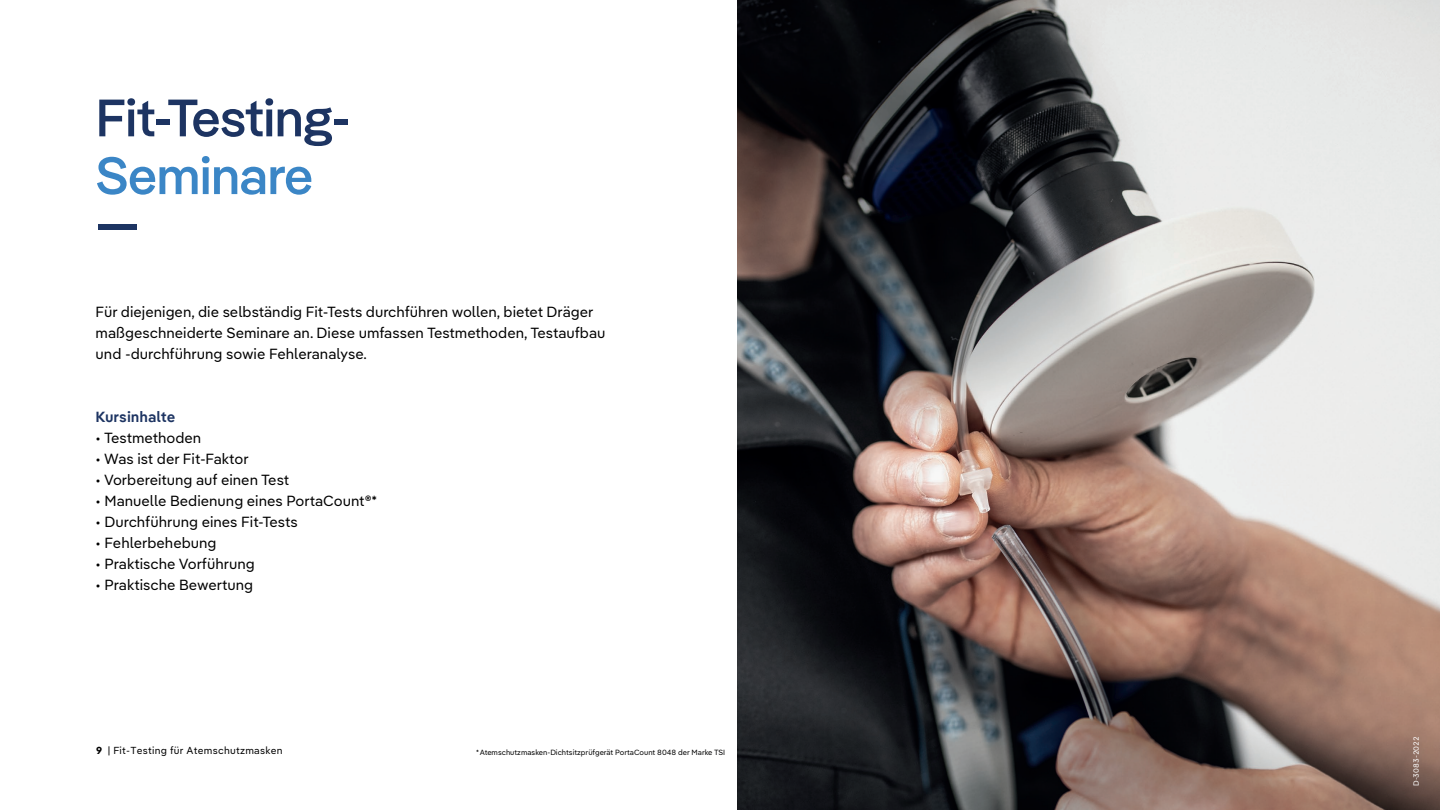
<style>
.page{position:relative;width:1440px;height:810px;background:#fff}
.page>*{position:absolute;margin:0;border:0;box-sizing:border-box;transform-origin:0 0}
.t1{font:500 52.5px "Draeger Pangea";color:#1d3462}
.t2{font:500 52.5px "Draeger Pangea";color:#3b86c6}
.t3{font:14.62px/21px "Draeger Pangea Text";color:#000001}
.t4{font:600 14.62px "Draeger Pangea Text";color:#1d3462}
.t5{font:10.12px "Draeger Pangea Text";letter-spacing:.025em;color:#000001}
.t6{font:7.5px "Draeger Pangea Text";color:#000001}
.t7{font:7.5px "Draeger Pangea Text";color:#fff}
.s1{font-weight:700}
</style>
<div class="page">
<img style="left:737px;top:0;width:703px;height:810px">
<h1 class="t1" style="left:96px;top:81px;width:256px">Fit-Testing-</h1>
<h1 class="t2" style="left:96px;top:138px;width:218px">Seminare</h1>
<h1 class="t1" style="left:96px;top:186px;width:45px">—</h1>
<p class="t3" style="left:96px;top:300px;width:511px">Für diejenigen, die selbständig Fit-Tests durchführen wollen, bietet Dräger maßgeschneiderte Seminare an. Diese umfassen Testmethoden, Testaufbau und -durchführung sowie Fehleranalyse.</p>
<p class="t4" style="left:96px;top:405px;width:81px">Kursinhalte</p>
<p class="t3" style="left:96px;top:426px;width:107px">• Testmethoden</p>
<p class="t3" style="left:96px;top:447px;width:155px">• Was ist der Fit-Faktor</p>
<p class="t3" style="left:96px;top:468px;width:195px">• Vorbereitung auf einen Test</p>
<p class="t3" style="left:96px;top:489px;width:283px">• Manuelle Bedienung eines PortaCount®*</p>
<p class="t3" style="left:96px;top:510px;width:204px">• Durchführung eines Fit-Tests</p>
<p class="t3" style="left:96px;top:531px;width:122px">• Fehlerbehebung</p>
<p class="t3" style="left:96px;top:552px;width:161px">• Praktische Vorführung</p>
<p class="t3" style="left:96px;top:573px;width:159px">• Praktische Bewertung</p>
<p class="t5" style="left:96px;top:743px;width:188px"><span class="s1">9</span> | Fit-Testing für Atemschutzmasken</p>
<p class="t6" style="left:476px;top:746px;width:251px">*Atemschutzmasken-Dichtsitzprüfgerät PortaCount 8048 der Marke TSI</p>
<p class="t7" style="left:1411px;top:786px;width:51px;rotate:-90deg">D-3083-2022</p>
</div>
